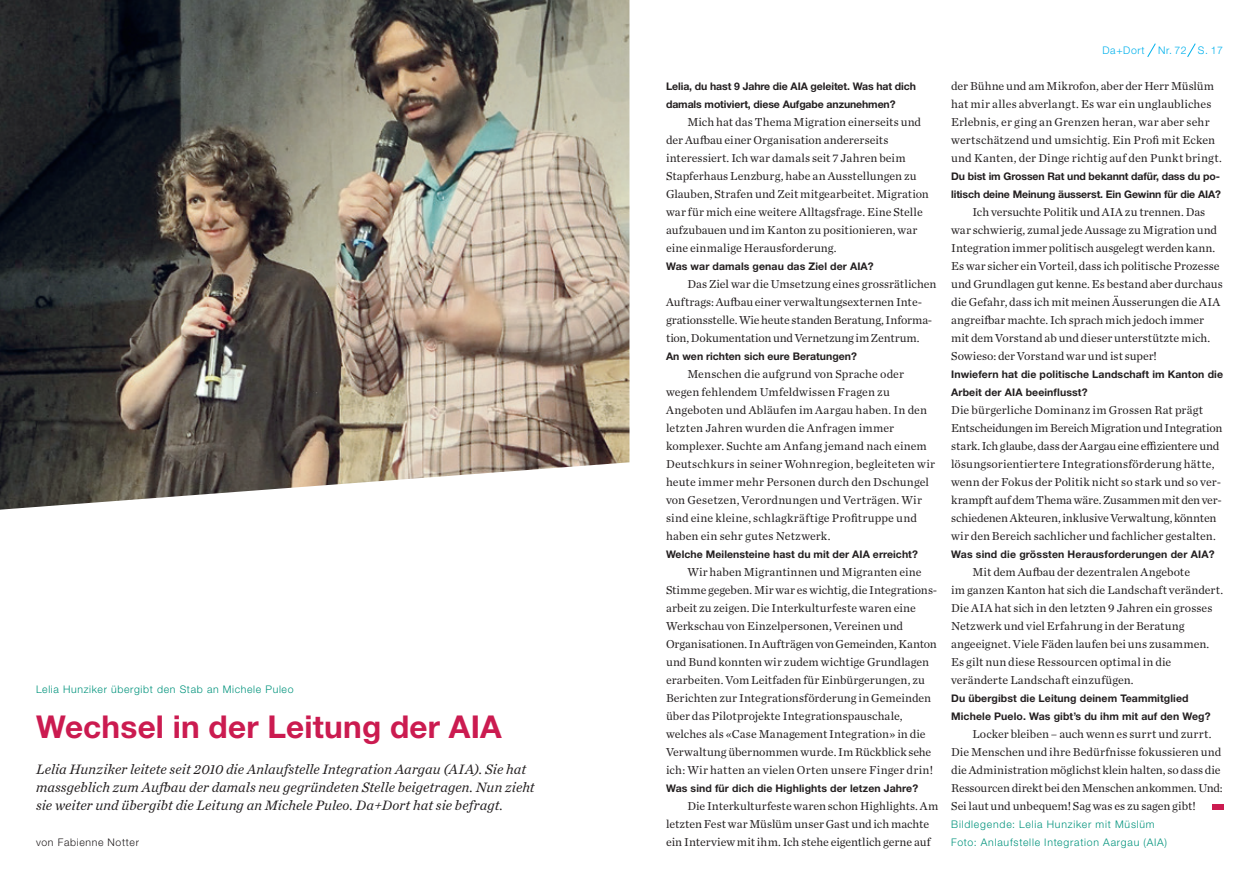
<style>
.page{position:relative;width:1259px;height:893px;background:#fff}
.page>*{position:absolute;margin:0;border:0;box-sizing:border-box;transform-origin:0 0}
.t1{font:700 31.5px "Helvetica Neue LT Std";letter-spacing:.005em;color:#cb1b50}
.t2{font:italic 14.25px/18px "Chronicle Text G1";letter-spacing:.005em;color:#231f20}
.t3{font:12px/18px "Chronicle Text G1";letter-spacing:.005em;color:#231f20}
.t4{font:700 10.5px/18px "Helvetica Neue LT Std";letter-spacing:.005em;color:#231f20}
.t5{font:300 10.5px/18px "Helvetica Neue LT Std";letter-spacing:.07em;color:#00937c}
.t6{font:300 10.5px "Helvetica Neue LT Std";letter-spacing:.06em;color:#231f20}
.t7{font:300 10.5px "Helvetica Neue LT Std";letter-spacing:.06em;color:#00b1ec}
</style>
<div class="page">
<svg style="left:1147px;top:43px;width:8px;height:14px"></svg>
<svg style="left:1187px;top:43px;width:8px;height:14px"></svg>
<img style="left:0;top:0;width:629px;height:510px">
<div style="left:1212px;top:804px;width:11px;height:6px;background:#cb1b50"></div>
<p class="t5" style="left:36px;top:680px;width:259px">Lelia Hunziker übergibt den Stab an Michele Puleo</p>
<h1 class="t1" style="left:36px;top:707px;width:467px">Wechsel in der Leitung der AIA</h1>
<p class="t2" style="left:36px;top:759px;width:500px">Lelia Hunziker leitete seit 2010 die Anlaufstelle Integration Aargau (AIA). Sie hat massgeblich zum Aufbau der damals neu gegründeten Stelle beigetragen. Nun zieht sie weiter und übergibt die Leitung an Michele Puleo. Da+Dort hat sie befragt.</p>
<p class="t6" style="left:36px;top:836px;width:104px">von Fabienne Notter</p>
<p class="t4" style="left:666px;top:77px;width:251px">Lelia, du hast 9 Jahre die AIA geleitet. Was hat dich damals motiviert, diese Aufgabe anzunehmen?</p>
<p class="t3" style="left:666px;top:112px;width:264px;text-indent:21px">Mich hat das Thema Migration einerseits und der Aufbau einer Organisation andererseits interessiert. Ich war damals seit 7 Jahren beim Stapferhaus Lenzburg, habe an Ausstellungen zu Glauben, Strafen und Zeit mitgearbeitet. Migration war für mich eine weitere Alltagsfrage. Eine Stelle aufzubauen und im Kanton zu positionieren, war eine einmalige Herausforderung.</p>
<p class="t4" style="left:666px;top:257px;width:209px">Was war damals genau das Ziel der AIA?</p>
<p class="t3" style="left:666px;top:274px;width:272px;text-indent:21px">Das Ziel war die Umsetzung eines grossrätlichen Auftrags: Aufbau einer verwaltungsexternen Inte&shy;grationsstelle. Wie heute standen Beratung, Informa&shy;tion, Dokumentation und Vernetzung im Zentrum.</p>
<p class="t4" style="left:666px;top:347px;width:192px">An wen richten sich eure Beratungen?</p>
<p class="t3" style="left:666px;top:364px;width:271px;text-indent:21px">Menschen die aufgrund von Sprache oder wegen fehlendem Umfeldwissen Fragen zu Angeboten und Abläufen im Aargau haben. In den letzten Jahren wurden die Anfragen immer komplexer. Suchte am Anfang jemand nach einem Deutschkurs in seiner Wohnregion, begleiteten wir heute immer mehr Personen durch den Dschungel von Gesetzen, Verordnungen und Verträgen. Wir sind eine kleine, schlagkräftige Profitruppe und haben ein sehr gutes Netzwerk.</p>
<p class="t4" style="left:666px;top:545px;width:253px">Welche Meilensteine hast du mit der AIA erreicht?</p>
<p class="t3" style="left:666px;top:562px;width:273px;text-indent:21px">Wir haben Migrantinnen und Migranten eine Stimme gegeben. Mir war es wichtig, die Integrations&shy;arbeit zu zeigen. Die Interkulturfeste waren eine Werkschau von Einzelpersonen, Vereinen und Organisationen. In Aufträgen von Gemeinden, Kanton und Bund konnten wir zudem wichtige Grundlagen erarbeiten. Vom Leitfaden für Einbürgerungen, zu Berichten zur Integrationsförderung in Gemeinden über das Pilotprojekte Integrationspauschale, welches als «Case Management Integration» in die Verwaltung übernommen wurde. Im Rückblick sehe ich: Wir hatten an vielen Orten unsere Finger drin!</p>
<p class="t4" style="left:666px;top:779px;width:254px">Was sind für dich die Highlights der letzen Jahre?</p>
<p class="t3" style="left:666px;top:796px;width:274px;text-indent:21px">Die Interkulturfeste waren schon Highlights. Am letzten Fest war Müslüm unser Gast und ich machte ein Interview mit ihm. Ich stehe eigentlich gerne auf</p>
<p class="t7" style="left:1102px;top:44px;width:44px">Da+Dort</p>
<p class="t7" style="left:1158px;top:44px;width:66px">Nr. 72 S. 17</p>
<p class="t3" style="left:951px;top:76px;width:272px">der Bühne und am Mikrofon, aber der Herr Müslüm hat mir alles abverlangt. Es war ein unglaubliches Erlebnis, er ging an Grenzen heran, war aber sehr wertschätzend und umsichtig. Ein Profi mit Ecken und Kanten, der Dinge richtig auf den Punkt bringt.</p>
<p class="t4" style="left:951px;top:167px;width:271px">Du bist im Grossen Rat und bekannt dafür, dass du po&shy;litisch deine Meinung äusserst. Ein Gewinn für die AIA?</p>
<p class="t3" style="left:951px;top:202px;width:273px;text-indent:21px">Ich versuchte Politik und AIA zu trennen. Das war schwierig, zumal jede Aussage zu Migration und Integration immer politisch ausgelegt werden kann.<br>Es war sicher ein Vorteil, dass ich politische Prozesse und Grundlagen gut kenne. Es bestand aber durchaus die Gefahr, dass ich mit meinen Äusserungen die AIA angreifbar machte. Ich sprach mich jedoch immer mit dem Vorstand ab und dieser unterstützte mich.<br>Sowieso: der Vorstand war und ist super!</p>
<p class="t4" style="left:951px;top:365px;width:273px">Inwiefern hat die politische Landschaft im Kanton die<br>Arbeit der AIA beeinflusst?</p>
<p class="t3" style="left:951px;top:400px;width:273px">Die bürgerliche Dominanz im Grossen Rat prägt Entscheidungen im Bereich Migration und Integration stark. Ich glaube, dass der Aargau eine effizientere und lösungsorientiertere Integrationsförderung hätte, wenn der Fokus der Politik nicht so stark und so ver&shy;krampft auf dem Thema wäre. Zusammen mit den ver&shy;schiedenen Akteuren, inklusive Verwaltung, könnten wir den Bereich sachlicher und fachlicher gestalten.</p>
<p class="t4" style="left:951px;top:545px;width:265px">Was sind die grössten Herausforderungen der AIA?</p>
<p class="t3" style="left:951px;top:562px;width:274px;text-indent:21px">Mit dem Aufbau der dezentralen Angebote<br>im ganzen Kanton hat sich die Landschaft verändert.<br>Die AIA hat sich in den letzten 9 Jahren ein grosses Netzwerk und viel Erfahrung in der Beratung angeeignet. Viele Fäden laufen bei uns zusammen.<br>Es gilt nun diese Ressourcen optimal in die veränderte Landschaft einzufügen.</p>
<p class="t4" style="left:951px;top:689px;width:261px">Du übergibst die Leitung deinem Teammitglied<br>Michele Puelo. Was gibt’s du ihm mit auf den Weg?</p>
<p class="t3" style="left:951px;top:724px;width:273px;text-indent:21px">Locker bleiben – auch wenn es surrt und zurrt.<br>Die Menschen und ihre Bedürfnisse fokussieren und die Administration möglichst klein halten, so dass die Ressourcen direkt bei den Menschen ankommen. Und:<br>Sei laut und unbequem! Sag was es zu sagen gibt!</p>
<p class="t5" style="left:951px;top:815px;width:217px">Bildlegende: Lelia Hunziker mit Müslüm<br>Foto: Anlaufstelle Integration Aargau (AIA)</p>
</div>
